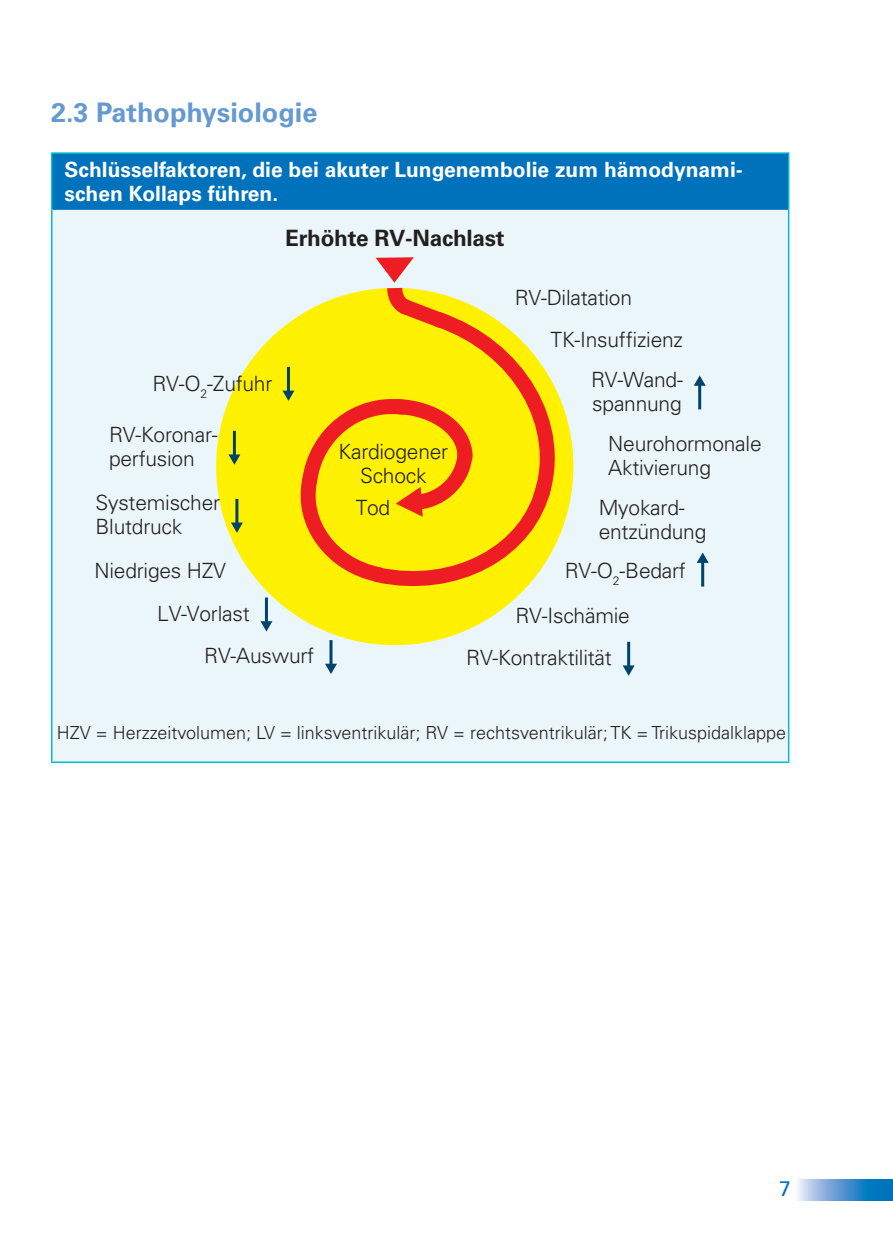
<style>
.page{position:relative;width:893px;height:1259px;background:#fff}
.page>*{position:absolute;margin:0;border:0;box-sizing:border-box;transform-origin:0 0}
.t1{font:700 27px "Univers LT Pro 65";color:#6599d1}
.t2{font:700 22.5px "Univers LT Pro 65";letter-spacing:-.01em;color:#231f20}
.t3{font:300 21px/24px "Univers LT Pro 45";letter-spacing:-.01em;color:#231f20}
.t4{font:700 21px/24px "Univers LT Pro 65";color:#fff}
.t5{font:21px "Frutiger LT Pro";color:#0072bc}
.t6{font:300 18px "Univers LT Pro 45";color:#231f20}
</style>
<div class="page">
<svg style="left:798px;top:1179px;width:95px;height:21px;background:#569bd1"></svg>
<div style="left:52px;top:153px;width:737px;height:56px;background:#0072bc"></div>
<div style="left:52px;top:209px;width:737px;height:553px;background:#eaf6f9"></div>
<hr style="left:53px;top:209px;width:735px;height:1px;background:#0072bc">
<hr style="left:51px;top:152px;width:738px;height:2px;background:#03bace">
<hr style="left:51px;top:154px;width:2px;height:55px;background:#03bace">
<hr style="left:788px;top:154px;width:1px;height:55px;background:#03bace">
<hr style="left:51px;top:209px;width:2px;height:552px;background:#03bace">
<hr style="left:788px;top:209px;width:1px;height:552px;background:#03bace">
<hr style="left:51px;top:761px;width:738px;height:2px;background:#03bace">
<hr style="left:698px;top:384px;width:3px;height:25px;background:#00446d">
<svg style="left:694px;top:375px;width:12px;height:11px"></svg>
<div style="left:216px;top:288px;width:357px;height:357px;background:#fff101;border-radius:50%"></div>
<hr style="left:701px;top:561px;width:3px;height:25px;background:#00446d">
<svg style="left:697px;top:552px;width:12px;height:11px"></svg>
<hr style="left:627px;top:642px;width:3px;height:25px;background:#00446d">
<svg style="left:623px;top:665px;width:12px;height:11px"></svg>
<svg style="left:282px;top:257px;width:283px;height:335px"></svg>
<hr style="left:233px;top:431px;width:3px;height:25px;background:#00446d">
<svg style="left:228px;top:454px;width:12px;height:11px"></svg>
<hr style="left:235px;top:499px;width:3px;height:25px;background:#00446d">
<svg style="left:231px;top:522px;width:12px;height:11px"></svg>
<hr style="left:265px;top:597px;width:3px;height:26px;background:#00446d">
<svg style="left:260px;top:621px;width:12px;height:10px"></svg>
<hr style="left:329px;top:640px;width:3px;height:25px;background:#00446d">
<svg style="left:325px;top:664px;width:12px;height:10px"></svg>
<p class="t1" style="left:51px;top:96px;width:268px">2.3 Pathophysiologie</p>
<p class="t4" style="left:65px;top:157px;width:680px">Schlüsselfaktoren, die bei akuter Lungenembolie zum hämodynami&shy;schen Kollaps führen.</p>
<p class="t2" style="left:285px;top:224px;width:221px">Erhöhte RV-Nachlast</p>
<p class="t3" style="left:152px;top:371px;width:121px">RV-O<sub>2</sub>-Zufuhr</p>
<p class="t3" style="left:109px;top:422px;width:110px">RV-Koronar&shy;perfusion</p>
<p class="t3" style="left:95px;top:490px;width:126px">Systemischer<br>Blutdruck</p>
<p class="t3" style="left:95px;top:559px;width:133px">Niedriges HZV</p>
<p class="t3" style="left:157px;top:601px;width:94px">LV-Vorlast</p>
<p class="t3" style="left:338px;top:440px;width:111px;text-align:center">Kardiogener<br>Schock</p>
<p class="t3" style="left:356px;top:495px;width:36px">Tod</p>
<p class="t3" style="left:551px;top:276px;width:134px;line-height:42.6px;text-indent:-36px">RV-Dilatation<br>TK-Insuffizienz</p>
<p class="t3" style="left:591px;top:367px;width:93px">RV-Wand&shy;spannung</p>
<p class="t3" style="left:608px;top:431px;width:155px">Neurohormonale<br>Aktivierung</p>
<p class="t3" style="left:599px;top:495px;width:109px">Myokard&shy;entzündung</p>
<p class="t3" style="left:515px;top:549px;width:172px;line-height:44.4px;text-indent:49px">RV-O<sub>2</sub>-Bedarf<br>RV-Ischämie</p>
<p class="t3" style="left:204px;top:644px;width:111px">RV-Auswurf</p>
<p class="t3" style="left:466px;top:646px;width:147px">RV-Kontraktilität</p>
<p class="t6" style="left:57px;top:722px;width:731px">HZV = Herzzeitvolumen; LV = linksventrikulär; RV = rechtsventrikulär; TK = Trikuspidalklappe</p>
<p class="t5" style="left:779px;top:1176px;width:13px">7</p>
</div>
